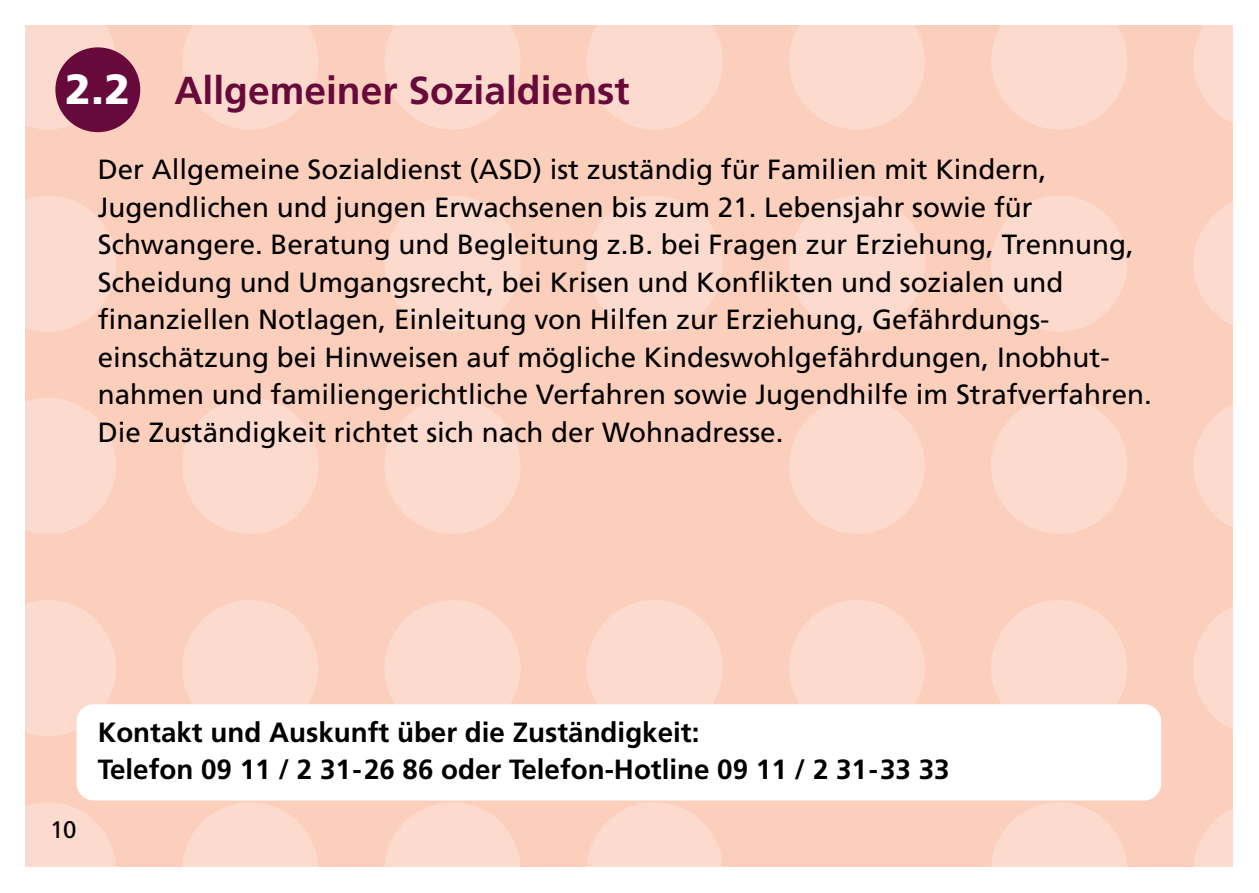
<style>
.page{position:relative;width:1259px;height:893px;background:#fff}
.page>*{position:absolute;margin:0;border:0;box-sizing:border-box;transform-origin:0 0}
.t1{font:700 39px "Frutiger";color:#68093c}
.t2{font:27.6px/37.5px "Frutiger";color:#000}
.t3{font:700 27.6px/37.5px "Frutiger";color:#000}
.t4{font:24px "Frutiger";color:#000}
.s1{font-weight:900;font-size:42.3px;color:#fff}
</style>
<div class="page">
<div style="left:26px;top:26px;width:1207px;height:841px;background:#fccfbd"></div>
<div style="left:26px;top:26px;width:90px;height:104px;background:#fcdacd"></div>
<svg style="left:182px;top:26px;width:136px;height:103px"></svg>
<svg style="left:385px;top:26px;width:135px;height:103px"></svg>
<svg style="left:587px;top:26px;width:136px;height:103px"></svg>
<svg style="left:789px;top:26px;width:136px;height:103px"></svg>
<svg style="left:991px;top:26px;width:136px;height:103px"></svg>
<svg style="left:1194px;top:26px;width:39px;height:97px"></svg>
<svg style="left:26px;top:196px;width:90px;height:136px"></svg>
<div style="left:384px;top:196px;width:136px;height:136px;background:#fcdacd;border-radius:50%"></div>
<div style="left:586px;top:196px;width:137px;height:136px;background:#fcdacd;border-radius:50%"></div>
<div style="left:789px;top:196px;width:136px;height:136px;background:#fcdacd;border-radius:50%"></div>
<div style="left:991px;top:196px;width:136px;height:136px;background:#fcdacd;border-radius:50%"></div>
<svg style="left:1194px;top:202px;width:39px;height:123px"></svg>
<svg style="left:26px;top:398px;width:90px;height:136px"></svg>
<div style="left:182px;top:398px;width:136px;height:136px;background:#fcdacd;border-radius:50%"></div>
<div style="left:384px;top:398px;width:136px;height:136px;background:#fcdacd;border-radius:50%"></div>
<div style="left:789px;top:398px;width:136px;height:136px;background:#fcdacd;border-radius:50%"></div>
<div style="left:991px;top:398px;width:136px;height:136px;background:#fcdacd;border-radius:50%"></div>
<svg style="left:1194px;top:404px;width:39px;height:123px"></svg>
<svg style="left:26px;top:600px;width:90px;height:136px"></svg>
<div style="left:182px;top:600px;width:136px;height:136px;background:#fcdacd;border-radius:50%"></div>
<div style="left:384px;top:600px;width:136px;height:136px;background:#fcdacd;border-radius:50%"></div>
<div style="left:586px;top:600px;width:137px;height:136px;background:#fcdacd;border-radius:50%"></div>
<div style="left:789px;top:600px;width:136px;height:136px;background:#fcdacd;border-radius:50%"></div>
<div style="left:991px;top:600px;width:136px;height:136px;background:#fcdacd;border-radius:50%"></div>
<svg style="left:1194px;top:607px;width:39px;height:123px"></svg>
<svg style="left:26px;top:802px;width:90px;height:65px"></svg>
<svg style="left:182px;top:802px;width:136px;height:65px"></svg>
<svg style="left:385px;top:802px;width:135px;height:65px"></svg>
<svg style="left:587px;top:802px;width:136px;height:65px"></svg>
<svg style="left:991px;top:802px;width:136px;height:65px"></svg>
<svg style="left:1194px;top:809px;width:39px;height:58px"></svg>
<div style="left:55px;top:47px;width:85px;height:85px;background:#68093c;border-radius:50%"></div>
<div style="left:77px;top:704px;width:1084px;height:96px;background:#fff;border-radius:17px"></div>
<h1 class="t1" style="left:65px;top:68px;width:566px"><span class="s1">2.2</span> Allgemeiner Sozialdienst</h1>
<p class="t2" style="left:98px;top:151px;width:1055px">Der Allgemeine Sozialdienst (ASD) ist zuständig für Familien mit Kindern, Jugendlichen und jungen Erwachsenen bis zum 21. Lebensjahr sowie für Schwangere. Beratung und Begleitung z.B. bei Fragen zur Erziehung, Trennung, Scheidung und Umgangsrecht, bei Krisen und Konflikten und sozialen und finanziellen Notlagen, Einleitung von Hilfen zur Erziehung, Gefährdungs&shy;einschätzung bei Hinweisen auf mögliche Kindeswohlgefährdungen, Inobhut&shy;nahmen und familiengerichtliche Verfahren sowie Jugendhilfe im Strafverfahren.<br>Die Zuständigkeit richtet sich nach der Wohnadresse.</p>
<p class="t4" style="left:50px;top:815px;width:28px">10</p>
<p class="t3" style="left:98px;top:713px;width:853px">Kontakt und Auskunft über die Zuständigkeit:<br>Telefon 09 11 / 2 31-26 86 oder Telefon-Hotline 09 11 / 2 31-33 33</p>
</div>
